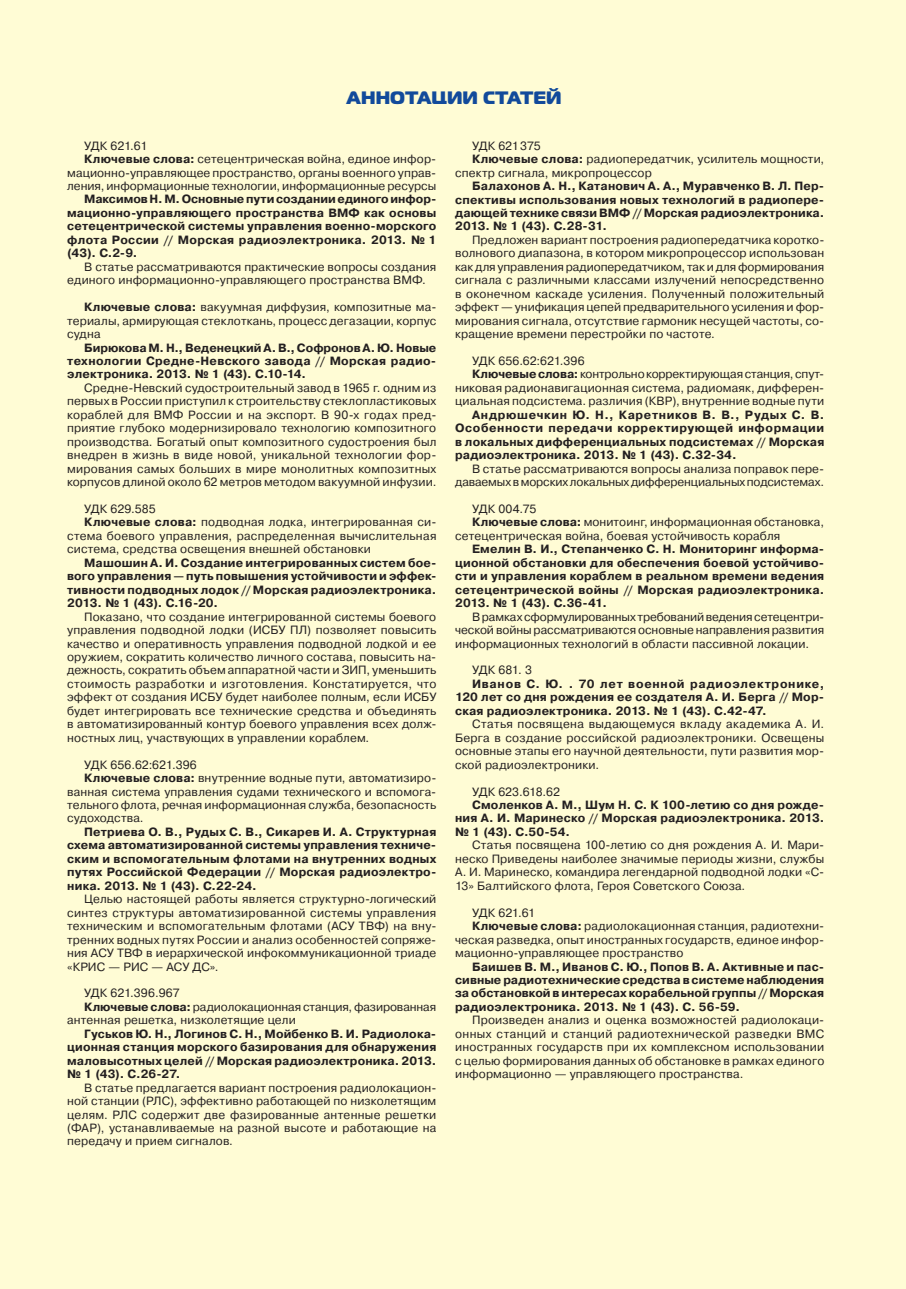
<style>
.page{position:relative;width:906px;height:1289px;background:#fff}
.page>*{position:absolute;margin:0;border:0;box-sizing:border-box;transform-origin:0 0}
.t1{font:18px "Magistral Black C";letter-spacing:.005em;color:#124a9b}
.t2{font:12px/13.5px "Pragmatica C";letter-spacing:.01em;color:#231f20;text-align:justify}
.t3{font:700 12px/13.5px "Pragmatica C";letter-spacing:.015em;color:#231f20;text-align:justify}
.t4{font:12px "Pragmatica C";letter-spacing:-.01em;color:#231f20}
.s1{font-weight:700}
</style>
<div class="page">
<div style="left:0;top:0;width:906px;height:1288px;background:#fffcd5"></div>
<h1 class="t1" style="left:346px;top:91px;width:216px">АННОТАЦИИ СТАТЕЙ</h1>
<p class="t2" style="left:84px;top:140px;width:65px">УДК 621.61</p>
<p class="t2" style="left:84px;top:153px;width:354px"><span class="s1">Ключевые слова:</span> сетецентрическая война, единое инфор-</p>
<p class="t2" style="left:67px;top:167px;width:371px">мационно-управляющее пространство, органы военного управ-</p>
<p class="t2" style="left:67px;top:180px;width:371px">ления, информационные технологии, информационные ресурсы</p>
<p class="t3" style="left:67px;top:194px;width:371px;text-indent:17px">Максимов Н. М. Основные пути создании единого инфор&shy;мационно-управляющего пространства ВМФ как основы сетецентрической системы управления военно-морского флота России // Морская радиоэлектроника. 2013. № 1 (43). С.2-9.</p>
<p class="t2" style="left:67px;top:261px;width:371px;text-indent:17px">В статье рассматриваются практические вопросы создания единого информационно-управляющего пространства ВМФ.</p>
<p class="t2" style="left:67px;top:301px;width:371px;text-indent:17px"><span class="s1">Ключевые слова:</span> вакуумная диффузия, композитные ма&shy;териалы, армирующая стеклоткань, процесс дегазации, корпус судна</p>
<p class="t3" style="left:67px;top:342px;width:371px;text-indent:17px">Бирюкова М. Н., Веденецкий А. В., Софронов А. Ю. Новые технологии Средне-Невского завода // Морская радио&shy;электроника. 2013. № 1 (43). С.10-14.</p>
<p class="t2" style="left:67px;top:382px;width:371px;text-indent:17px">Средне-Невский судостроительный завод в 1965 г. одним из первых в России приступил к строительству стеклопластиковых кораблей для ВМФ России и на экспорт. В 90-х годах пред&shy;приятие глубоко модернизировало технологию композитного производства. Богатый опыт композитного судостроения был внедрен в жизнь в виде новой, уникальной технологии фор&shy;мирования самых больших в мире монолитных композитных корпусов длиной около 62 метров методом вакуумной инфузии.</p>
<p class="t2" style="left:84px;top:503px;width:73px">УДК 629.585</p>
<p class="t2" style="left:84px;top:517px;width:354px"><span class="s1">Ключевые слова:</span> подводная лодка, интегрированная си-</p>
<p class="t2" style="left:67px;top:530px;width:371px">стема боевого управления, распределенная вычислительная</p>
<p class="t2" style="left:67px;top:543px;width:305px">система, средства освещения внешней обстановки</p>
<p class="t3" style="left:67px;top:557px;width:371px;text-indent:17px">Машошин А. И. Создание интегрированных систем бое&shy;вого управления — путь повышения устойчивости и эффек&shy;тивности подводных лодок // Морская радиоэлектроника.<br>2013. № 1 (43). С.16-20.</p>
<p class="t2" style="left:67px;top:611px;width:371px;text-indent:17px">Показано, что создание интегрированной системы боевого управления подводной лодки (ИСБУ ПЛ) позволяет повысить качество и оперативность управления подводной лодкой и ее оружием, сократить количество личного состава, повысить на&shy;дежность, сократить объем аппаратной части и ЗИП, уменьшить стоимость разработки и изготовления. Констатируется, что эффект от создания ИСБУ будет наиболее полным, если ИСБУ будет интегрировать все технические средства и объединять в автоматизированный контур боевого управления всех долж&shy;ностных лиц, участвующих в управлении кораблем.</p>
<p class="t2" style="left:84px;top:759px;width:114px">УДК 656.62:621.396</p>
<p class="t2" style="left:84px;top:772px;width:354px"><span class="s1">Ключевые слова:</span> внутренние водные пути, автоматизиро-</p>
<p class="t2" style="left:67px;top:786px;width:370px">ванная система управления судами технического и вспомога-</p>
<p class="t2" style="left:67px;top:799px;width:371px">тельного флота, речная информационная служба, безопасность</p>
<p class="t2" style="left:67px;top:812px;width:78px">судоходства.</p>
<p class="t3" style="left:67px;top:826px;width:371px;text-indent:17px">Петриева О. В., Рудых С. В., Сикарев И. А. Структурная схема автоматизированной системы управления техниче&shy;ским и вспомогательным флотами на внутренних водных путях Российской Федерации // Морская радиоэлектро&shy;ника. 2013. № 1 (43). С.22-24.</p>
<p class="t2" style="left:67px;top:893px;width:371px;text-indent:17px">Целью настоящей работы является структурно-логический синтез структуры автоматизированной системы управления техническим и вспомогательным флотами (АСУ ТВФ) на вну&shy;тренних водных путях России и анализ особенностей сопряже&shy;ния АСУ ТВФ в иерархической инфокоммуникационной триаде «КРИС — РИС — АСУ ДС».</p>
<p class="t2" style="left:84px;top:987px;width:97px">УДК 621.396.967</p>
<p class="t4" style="left:84px;top:1002px;width:354px"><span class="s1">Ключевые слова:</span> радиолокационная станция, фазированная</p>
<p class="t2" style="left:67px;top:1014px;width:230px">антенная решетка, низколетящие цели</p>
<p class="t3" style="left:67px;top:1028px;width:371px;text-indent:17px">Гуськов Ю. Н., Логинов С. Н., Мойбенко В. И. Радиолока&shy;ционная станция морского базирования для обнаружения маловысотных целей // Морская радиоэлектроника. 2013. № 1 (43). С.26-27.</p>
<p class="t2" style="left:67px;top:1081px;width:371px;text-indent:17px">В статье предлагается вариант построения радиолокацион&shy;ной станции (РЛС), эффективно работающей по низколетящим целям. РЛС содержит две фазированные антенные решетки (ФАР), устанавливаемые на разной высоте и работающие на передачу и прием сигналов.</p>
<p class="t2" style="left:472px;top:140px;width:70px">УДК 621 375</p>
<p class="t2" style="left:472px;top:153px;width:354px"><span class="s1">Ключевые слова:</span> радиопередатчик, усилитель мощности,</p>
<p class="t2" style="left:455px;top:167px;width:198px">спектр сигнала, микропроцессор</p>
<p class="t3" style="left:455px;top:180px;width:371px;text-indent:17px">Балахонов А. Н., Катанович А. А., Муравченко В. Л. Пер&shy;спективы использования новых технологий в радиопере&shy;дающей технике связи ВМФ // Морская радиоэлектроника.<br>2013. № 1 (43). С.28-31.</p>
<p class="t2" style="left:455px;top:234px;width:371px;text-indent:17px">Предложен вариант построения радиопередатчика коротко&shy;волнового диапазона, в котором микропроцессор использован как для управления радиопередатчиком, так и для формирования сигнала с различными классами излучений непосредственно в оконечном каскаде усиления. Полученный положительный эффект — унификация цепей предварительного усиления и фор&shy;мирования сигнала, отсутствие гармоник несущей частоты, со&shy;кращение времени перестройки по частоте.</p>
<p class="t2" style="left:472px;top:355px;width:114px">УДК 656.62:621.396</p>
<p class="t4" style="left:472px;top:370px;width:354px"><span class="s1">Ключевые слова:</span> контрольно корректирующая станция, спут-</p>
<p class="t2" style="left:455px;top:382px;width:371px">никовая радионавигационная система, радиомаяк, дифферен-</p>
<p class="t2" style="left:455px;top:396px;width:371px">циальная подсистема. различия (КВР), внутренние водные пути</p>
<p class="t3" style="left:455px;top:409px;width:371px;text-indent:17px">Андрюшечкин Ю. Н., Каретников В. В., Рудых С. В.<br>Особенности передачи корректирующей информации в локальных дифференциальных подсистемах // Морская радиоэлектроника. 2013. № 1 (43). С.32-34.</p>
<p class="t2" style="left:455px;top:463px;width:371px;text-align:right">В статье рассматриваются вопросы анализа поправок пере&shy;даваемых в морских локальных дифференциальных подсистемах.</p>
<p class="t2" style="left:472px;top:503px;width:66px">УДК 004.75</p>
<p class="t2" style="left:472px;top:517px;width:353px"><span class="s1">Ключевые слова:</span> монитоинг, информационная обстановка,</p>
<p class="t2" style="left:455px;top:530px;width:327px">сетецентрическая война, боевая устойчивость корабля</p>
<p class="t3" style="left:455px;top:543px;width:371px;text-indent:17px">Емелин В. И., Степанченко С. Н. Мониторинг информа&shy;ционной обстановки для обеспечения боевой устойчиво&shy;сти и управления кораблем в реальном времени ведения сетецентрической войны // Морская радиоэлектроника.<br>2013. № 1 (43). С.36-41.</p>
<p class="t2" style="left:455px;top:611px;width:371px;text-indent:17px">В рамках сформулированных требований ведения сетецентри&shy;ческой войны рассматриваются основные направления развития информационных технологий в области пассивной локации.</p>
<p class="t2" style="left:472px;top:665px;width:61px">УДК 681. 3</p>
<p class="t3" style="left:455px;top:678px;width:371px;text-indent:17px">Иванов С. Ю. . 70 лет военной радиоэлектронике, 120 лет со дня рождения ее создателя А. И. Берга // Мор&shy;ская радиоэлектроника. 2013. № 1 (43). С.42-47.</p>
<p class="t2" style="left:455px;top:718px;width:371px;text-indent:17px">Статья посвящена выдающемуся вкладу академика А. И.<br>Берга в создание российской радиоэлектроники. Освещены основные этапы его научной деятельности, пути развития мор&shy;ской радиоэлектроники.</p>
<p class="t2" style="left:472px;top:786px;width:89px">УДК 623.618.62</p>
<p class="t3" style="left:455px;top:799px;width:371px;text-indent:17px">Смоленков А. М., Шум Н. С. К 100-летию со дня рожде&shy;ния А. И. Маринеско // Морская радиоэлектроника. 2013. № 1 (43). С.50-54.</p>
<p class="t2" style="left:455px;top:839px;width:371px;text-indent:17px">Статья посвящена 100-летию со дня рождения А. И. Мари&shy;неско Приведены наиболее значимые периоды жизни, службы А. И. Маринеско, командира легендарной подводной лодки «С-13» Балтийского флота, Героя Советского Союза.</p>
<p class="t2" style="left:472px;top:907px;width:65px">УДК 621.61</p>
<p class="t2" style="left:472px;top:920px;width:354px"><span class="s1">Ключевые слова:</span> радиолокационная станция, радиотехни-</p>
<p class="t2" style="left:455px;top:934px;width:371px">ческая разведка, опыт иностранных государств, единое инфор-</p>
<p class="t2" style="left:455px;top:947px;width:230px">мационно-управляющее пространство</p>
<p class="t3" style="left:455px;top:960px;width:371px;text-indent:17px">Баишев В. М., Иванов С. Ю., Попов В. А. Активные и пас&shy;сивные радиотехнические средства в системе наблюдения за обстановкой в интересах корабельной группы // Морская радиоэлектроника. 2013. № 1 (43). С. 56-59.</p>
<p class="t2" style="left:455px;top:1014px;width:371px;text-indent:17px">Произведен анализ и оценка возможностей радиолокаци&shy;онных станций и станций радиотехнической разведки ВМС иностранных государств при их комплексном использовании с целью формирования данных об обстановке в рамках единого информационно — управляющего пространства.</p>
</div>
